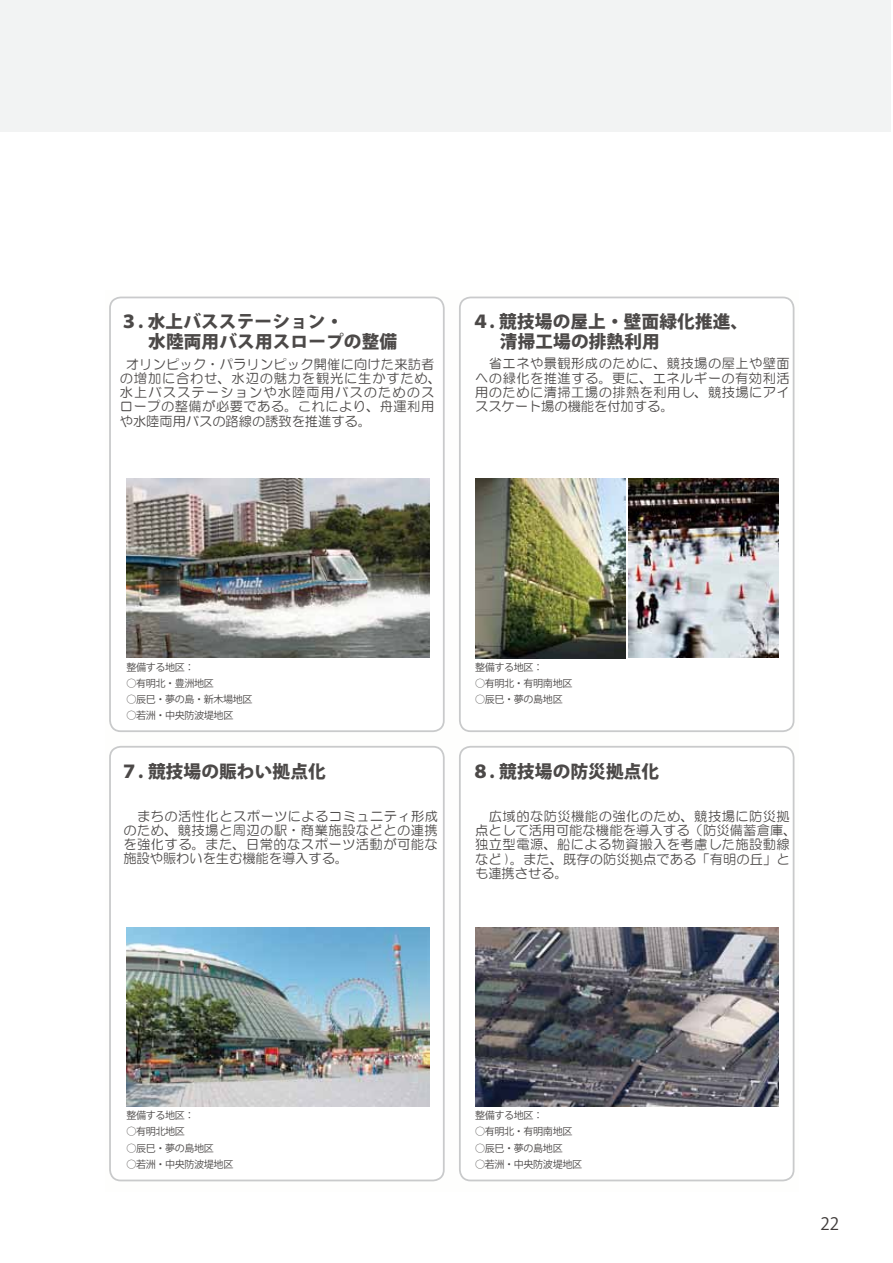
<style>
.page{position:relative;width:893px;height:1263px;background:#fff}
.page>*{position:absolute;margin:0;border:0;box-sizing:border-box;transform-origin:0 0}
.t1{font:800 17.7px/19.6px "Koz Go Pro";letter-spacing:.01em;color:#4c4948}
.t2{font:16.95px "Koz Go Pro";color:#3e3a39}
.t3{font:13.2px/14.2px "HG Maru Gothic MPRO";letter-spacing:.035em;color:#4c4948}
.t4{font:10.05px "Koz Go Pro";letter-spacing:-.04em;color:#4c4948}
</style>
<div class="page">
<div style="left:0;top:0;width:891px;height:132px;background:#f2f3f3"></div>
<div style="left:459px;top:746px;width:335px;height:435px;border:2px solid #c9cacb;border-radius:11px"></div>
<div style="left:109px;top:746px;width:336px;height:435px;border:2px solid #c9cacb;border-radius:11px"></div>
<div style="left:459px;top:297px;width:335px;height:435px;border:2px solid #c9cacb;border-radius:11px"></div>
<div style="left:109px;top:297px;width:336px;height:435px;border:2px solid #c9cacb;border-radius:11px"></div>
<img style="left:127px;top:927px;width:303px;height:179px">
<img style="left:127px;top:479px;width:303px;height:178px">
<img style="left:628px;top:479px;width:150px;height:178px">
<img style="left:475px;top:479px;width:150px;height:179px">
<img style="left:475px;top:927px;width:304px;height:179px">
<h1 class="t1" style="left:127px;top:313px;width:272px;text-indent:-6px">３. 水上バスステーション・<br>　 水陸両用バス用スロープの整備</h1>
<p class="t3" style="left:120px;top:357px;width:323px;text-indent:6px">オリンピック・パラリンピック開催に向けた来訪者の増加に合わせ、水辺の魅力を観光に生かすため、水上バスステーションや水陸両用バスのためのスロープの整備が必要である。これにより、舟運利用や水陸両用バスの路線の誘致を推進する。</p>
<h1 class="t1" style="left:467px;top:313px;width:283px">４. 競技場の屋上・壁面緑化推進、　 清掃工場の排熱利用</h1>
<p class="t3" style="left:475px;top:357px;width:316px;text-align:justify;text-indent:14px">省エネや景観形成のために、競技場の屋上や壁面への緑化を推進する。更に、エネルギーの有効利活用のために清掃工場の排熱を利用し、競技場にアイススケート場の機能を付加する。</p>
<p class="t4" style="left:127px;top:661px;width:70px">整備する地区：</p>
<p class="t4" style="left:127px;top:677px;width:89px">○有明北・豊洲地区</p>
<p class="t4" style="left:127px;top:693px;width:128px">○辰巳・夢の島・新木場地区</p>
<p class="t4" style="left:127px;top:709px;width:108px">○若洲・中央防波堤地区</p>
<h1 class="t1" style="left:120px;top:762px;width:207px">７. 競技場の賑わい拠点化</h1>
<p class="t3" style="left:123px;top:809px;width:316px;text-align:justify;text-indent:14px">まちの活性化とスポーツによるコミュニティ形成のため、競技場と周辺の駅・商業施設などとの連携を強化する。また、日常的なスポーツ活動が可能な施設や賑わいを生む機能を導入する。</p>
<p class="t4" style="left:475px;top:661px;width:70px">整備する地区：</p>
<p class="t4" style="left:475px;top:677px;width:99px">○有明北・有明南地区</p>
<p class="t4" style="left:475px;top:693px;width:89px">○辰巳・夢の島地区</p>
<h1 class="t1" style="left:472px;top:762px;width:189px">８. 競技場の防災拠点化</h1>
<p class="t3" style="left:475px;top:809px;width:323px;text-indent:14px">広域的な防災機能の強化のため、競技場に防災拠点として活用可能な機能を導入する（防災備蓄倉庫、独立型電源、船による物資搬入を考慮した施設動線など )。また、既存の防災拠点である「有明の丘」とも連携させる。</p>
<p class="t4" style="left:127px;top:1109px;width:70px">整備する地区：</p>
<p class="t4" style="left:127px;top:1125px;width:60px">○有明北地区</p>
<p class="t4" style="left:127px;top:1141px;width:89px">○辰巳・夢の島地区</p>
<p class="t4" style="left:127px;top:1157px;width:108px">○若洲・中央防波堤地区</p>
<p class="t4" style="left:475px;top:1109px;width:70px">整備する地区：</p>
<p class="t4" style="left:475px;top:1125px;width:99px">○有明北・有明南地区</p>
<p class="t4" style="left:475px;top:1141px;width:89px">○辰巳・夢の島地区</p>
<p class="t4" style="left:475px;top:1157px;width:108px">○若洲・中央防波堤地区</p>
<p class="t2" style="left:820px;top:1213px;width:20px">22</p>
</div>
